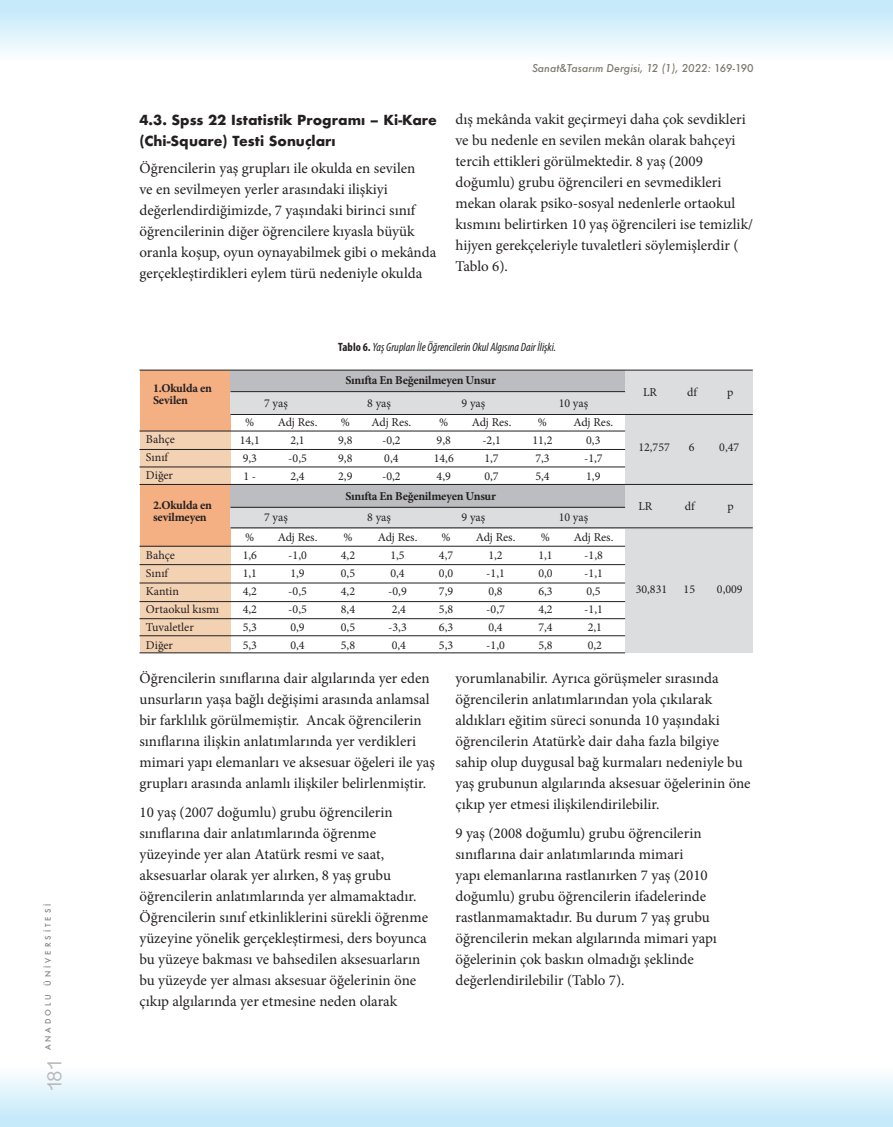
<style>
.page{position:relative;width:893px;height:1127px;background:#fff}
.page>*{position:absolute;margin:0;border:0;box-sizing:border-box;transform-origin:0 0}
.t1{font:18px "Oriya Sangam MN";color:#b6b7bb}
.t2{font:15px/21px "Minion Pro";color:#231f20}
.t3{font:700 13.5px/21px "Futura";color:#231f20}
.t4{font:12px/18px "Minion Pro";color:#231f20;text-align:center}
.t5{font:700 12px/12px "Minion Pro";letter-spacing:-.02em;color:#231f20}
.t6{font:italic condensed 12px "Myriad Pro";color:#231f20}
.t7{font:italic 500 10.5px "Futura";color:#7d796d}
.t8{font:500 7.5px "Futura";letter-spacing:.4em;color:#808285}
.s1{font-style:normal}
.s2{font-weight:700;font-style:normal}
</style>
<div class="page">
<div style="left:0;top:1045px;width:893px;height:82px;background:linear-gradient(to bottom,#fff,#c3e9fa)"></div>
<div style="left:0;top:0;width:893px;height:81px;background:linear-gradient(to bottom,#c0e8f9,#fff)"></div>
<div style="left:140px;top:425px;width:90px;height:228px;background:#f3d2b4"></div>
<div style="left:140px;top:484px;width:90px;height:63px;background:#f4af82"></div>
<div style="left:140px;top:370px;width:90px;height:61px;background:#f4af82"></div>
<div style="left:230px;top:370px;width:395px;height:22px;background:#bcbdc0"></div>
<div style="left:230px;top:391px;width:395px;height:23px;background:#dcdddf"></div>
<div style="left:230px;top:507px;width:398px;height:22px;background:#dcdddf"></div>
<div style="left:625px;top:370px;width:128px;height:283px;background:#dcdddf"></div>
<div style="left:230px;top:484px;width:395px;height:23px;background:#bcbdc0"></div>
<hr style="left:139px;top:370px;width:614px;height:1px;background:#231f20">
<hr style="left:230px;top:391px;width:395px;height:1px;background:#231f20">
<hr style="left:230px;top:414px;width:523px;height:1px;background:#231f20">
<hr style="left:230px;top:527px;width:523px;height:1px;background:#231f20">
<hr style="left:139px;top:431px;width:486px;height:1px;background:#231f20">
<hr style="left:139px;top:449px;width:486px;height:1px;background:#231f20">
<hr style="left:139px;top:466px;width:486px;height:1px;background:#231f20">
<hr style="left:139px;top:546px;width:486px;height:1px;background:#231f20">
<hr style="left:139px;top:564px;width:486px;height:1px;background:#231f20">
<hr style="left:139px;top:583px;width:486px;height:1px;background:#231f20">
<hr style="left:139px;top:601px;width:486px;height:1px;background:#231f20">
<hr style="left:139px;top:618px;width:486px;height:1px;background:#231f20">
<hr style="left:139px;top:635px;width:486px;height:1px;background:#231f20">
<hr style="left:139px;top:652px;width:486px;height:1px;background:#231f20">
<hr style="left:139px;top:484px;width:614px;height:1px;background:#231f20">
<hr style="left:230px;top:507px;width:395px;height:1px;background:#231f20">
<p class="t8" style="left:43px;top:1050px;width:148px;rotate:-90deg">ANADOLU ÜNİVERSİTESİ</p>
<p class="t1" style="left:42px;top:1092px;width:35px;rotate:-90deg">181</p>
<p class="t3" style="left:139px;top:109px;width:299px">4.3. Spss 22 Istatistik Programı – Ki-Kare (Chi-Square) Testi Sonuçları</p>
<p class="t2" style="left:139px;top:157px;width:298px">Öğrencilerin yaş grupları ile okulda en sevilen<br>ve en sevilmeyen yerler arasındaki ilişkiyi değerlendirdiğimizde, 7 yaşındaki birinci sınıf öğrencilerinin diğer öğrencilere kıyasla büyük oranla koşup, oyun oynayabilmek gibi o mekânda gerçekleştirdikleri eylem türü nedeniyle okulda</p>
<p class="t7" style="left:532px;top:61px;width:223px">Sanat&amp;Tasarım Dergisi, 12 (1), 2022: <span class="s1">169-190</span></p>
<p class="t2" style="left:455px;top:109px;width:299px">dış mekânda vakit geçirmeyi daha çok sevdikleri ve bu nedenle en sevilen mekân olarak bahçeyi tercih ettikleri görülmektedir. 8 yaş (2009 doğumlu) grubu öğrencileri en sevmedikleri mekan olarak psiko-sosyal nedenlerle ortaokul kısmını belirtirken 10 yaş öğrencileri ise temizlik/ hijyen gerekçeleriyle tuvaletleri söylemişlerdir ( Tablo 6).</p>
<p class="t5" style="left:153px;top:382px;width:60px">1.Okulda en<br>Sevilen</p>
<p class="t4" style="left:146px;top:430px;width:31px;text-align:left">Bahçe<br>Sınıf<br>Diğer</p>
<p class="t5" style="left:153px;top:499px;width:60px">2.Okulda en sevilmeyen</p>
<p class="t4" style="left:146px;top:546px;width:75px;text-align:left">Bahçe<br>Sınıf<br>Kantin<br>Ortaokul kısmı<br>Tuvaletler<br>Diğer</p>
<p class="t6" style="left:338px;top:340px;width:219px"><span class="s2">Tablo 6.</span> Yaş Grupları İle Öğrencilerin Okul Algısına Dair İlişki.</p>
<p class="t5" style="left:345px;top:374px;width:152px">Sınıfta En Beğenilmeyen Unsur</p>
<p class="t4" style="left:264px;top:394px;width:25px">7 yaş</p>
<p class="t4" style="left:367px;top:394px;width:25px">8 yaş</p>
<p class="t4" style="left:462px;top:394px;width:25px">9 yaş</p>
<p class="t4" style="left:559px;top:394px;width:31px">10 yaş</p>
<p class="t4" style="left:240px;top:413px;width:22px">%<br>14,1<br>9,3<br>1 -</p>
<p class="t4" style="left:278px;top:413px;width:41px">Adj Res.<br>2,1<br>-0,5<br>2,4</p>
<p class="t4" style="left:338px;top:413px;width:16px;text-align:left">%<br>9,8<br>9,8<br>2,9</p>
<p class="t4" style="left:372px;top:413px;width:41px">Adj Res. -0,2<br>0,4<br>-0,2</p>
<p class="t4" style="left:434px;top:413px;width:22px">%<br>9,8<br>14,6<br>4,9</p>
<p class="t4" style="left:532px;top:413px;width:22px">%<br>11,2<br>7,3<br>5,4</p>
<p class="t4" style="left:472px;top:413px;width:41px">Adj Res. -2,1<br>1,7<br>0,7</p>
<p class="t4" style="left:573px;top:413px;width:41px">Adj Res.<br>0,3<br>-1,7<br>1,9</p>
<p class="t5" style="left:345px;top:490px;width:152px">Sınıfta En Beğenilmeyen Unsur</p>
<p class="t4" style="left:264px;top:508px;width:25px">7 yaş</p>
<p class="t4" style="left:367px;top:508px;width:25px">8 yaş</p>
<p class="t4" style="left:462px;top:508px;width:25px">9 yaş</p>
<p class="t4" style="left:559px;top:508px;width:31px">10 yaş</p>
<p class="t4" style="left:243px;top:528px;width:16px;text-align:left">%<br>1,6<br>1,1<br>4,2<br>4,2<br>5,3<br>5,3</p>
<p class="t4" style="left:278px;top:528px;width:41px">Adj Res. -1,0<br>1,9<br>-0,5 -0,5<br>0,9<br>0,4</p>
<p class="t4" style="left:341px;top:528px;width:16px;text-align:left">%<br>4,2<br>0,5<br>4,2<br>8,4<br>0,5<br>5,8</p>
<p class="t4" style="left:439px;top:528px;width:16px;text-align:left">%<br>4,7<br>0,0<br>7,9<br>5,8<br>6,3<br>5,3</p>
<p class="t4" style="left:538px;top:528px;width:16px;text-align:left">%<br>1,1<br>0,0<br>6,3<br>4,2<br>7,4<br>5,8</p>
<p class="t4" style="left:378px;top:528px;width:41px">Adj Res.<br>1,5<br>0,4<br>-0,9<br>2,4<br>-3,3<br>0,4</p>
<p class="t4" style="left:476px;top:528px;width:41px">Adj Res.<br>1,2<br>-1,1<br>0,8<br>-0,7<br>0,4<br>-1,0</p>
<p class="t4" style="left:574px;top:528px;width:41px">Adj Res. -1,8 -1,1<br>0,5<br>-1,1<br>2,1<br>0,2</p>
<p class="t4" style="left:643px;top:383px;width:15px">LR</p>
<p class="t4" style="left:687px;top:383px;width:11px">df</p>
<p class="t4" style="left:727px;top:383px;width:8px">p</p>
<p class="t4" style="left:638px;top:438px;width:33px">12,757</p>
<p class="t4" style="left:689px;top:438px;width:7px">6</p>
<p class="t4" style="left:719px;top:438px;width:22px">0,47</p>
<p class="t4" style="left:638px;top:497px;width:15px">LR</p>
<p class="t4" style="left:685px;top:497px;width:11px">df</p>
<p class="t4" style="left:727px;top:497px;width:8px">p</p>
<p class="t4" style="left:636px;top:580px;width:33px">30,831</p>
<p class="t4" style="left:684px;top:580px;width:13px">15</p>
<p class="t4" style="left:717px;top:580px;width:27px">0,009</p>
<p class="t2" style="left:139px;top:667px;width:297px">Öğrencilerin sınıflarına dair algılarında yer eden unsurların yaşa bağlı değişimi arasında anlamsal bir farklılık görülmemiştir. Ancak öğrencilerin sınıflarına ilişkin anlatımlarında yer verdikleri mimari yapı elemanları ve aksesuar öğeleri ile yaş grupları arasında anlamlı ilişkiler belirlenmiştir.</p>
<p class="t2" style="left:139px;top:802px;width:290px">10 yaş (2007 doğumlu) grubu öğrencilerin sınıflarına dair anlatımlarında öğrenme yüzeyinde yer alan Atatürk resmi ve saat, aksesuarlar olarak yer alırken, 8 yaş grubu öğrencilerin anlatımlarında yer almamaktadır.<br>Öğrencilerin sınıf etkinliklerini sürekli öğrenme yüzeyine yönelik gerçekleştirmesi, ders boyunca bu yüzeye bakması ve bahsedilen aksesuarların bu yüzeyde yer alması aksesuar öğelerinin öne çıkıp algılarında yer etmesine neden olarak</p>
<p class="t2" style="left:455px;top:667px;width:297px">yorumlanabilir. Ayrıca görüşmeler sırasında öğrencilerin anlatımlarından yola çıkılarak aldıkları eğitim süreci sonunda 10 yaşındaki öğrencilerin Atatürk’e dair daha fazla bilgiye sahip olup duygusal bağ kurmaları nedeniyle bu yaş grubunun algılarında aksesuar öğelerinin öne çıkıp yer etmesi ilişkilendirilebilir.</p>
<p class="t2" style="left:455px;top:823px;width:263px">9 yaş (2008 doğumlu) grubu öğrencilerin sınıflarına dair anlatımlarında mimari<br>yapı elemanlarına rastlanırken 7 yaş (2010 doğumlu) grubu öğrencilerin ifadelerinde rastlanmamaktadır. Bu durum 7 yaş grubu öğrencilerin mekan algılarında mimari yapı öğelerinin çok baskın olmadığı şeklinde değerlendirilebilir (Tablo 7).</p>
</div>
